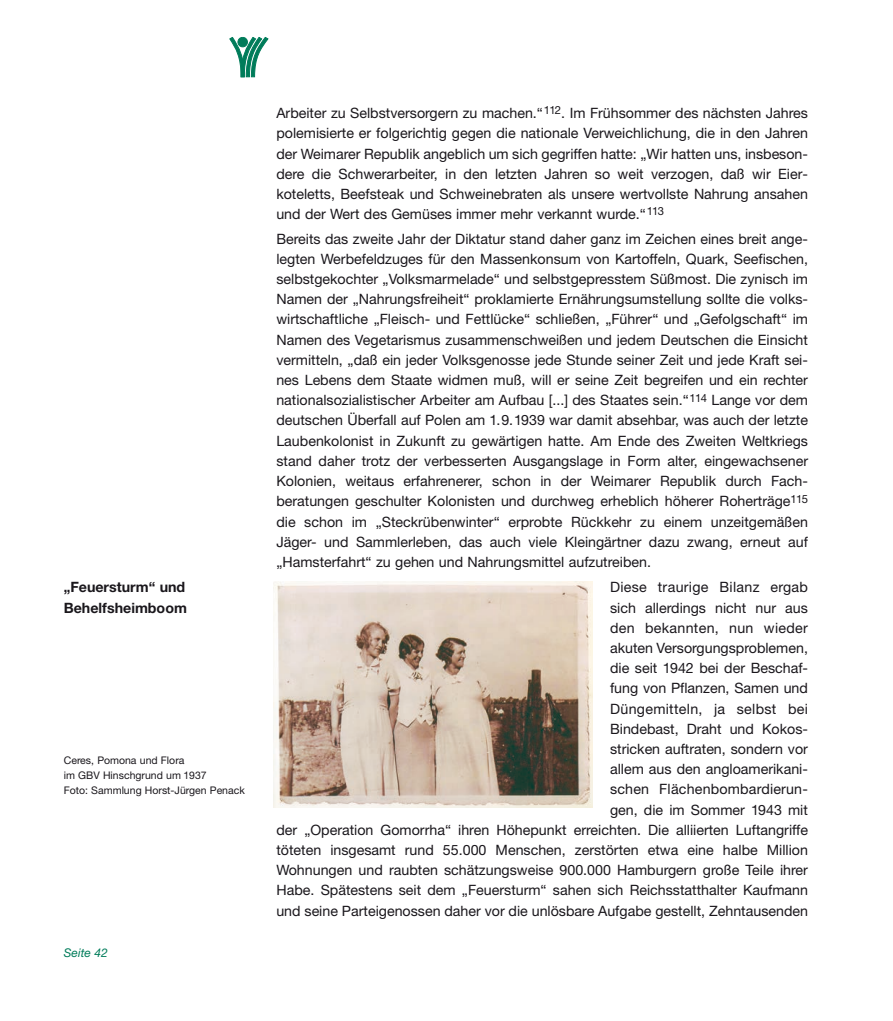
<style>
.page{position:relative;width:893px;height:1021px;background:#fff}
.page>*{position:absolute;margin:0;border:0;box-sizing:border-box;transform-origin:0 0}
.t1{font:14.25px/20.2px "Helvetica Neue";color:#1a171c;text-align:justify}
.t2{font:700 14.25px/20.2px "Helvetica Neue";color:#1a171c}
.t3{font:italic 12px "Helvetica Neue";color:#007c5a}
.t4{font:10.5px/14.9px "Helvetica Neue";color:#1a171c}
</style>
<div class="page">
<svg style="left:229px;top:37px;width:40px;height:41px"></svg>
<img style="left:273px;top:581px;width:319px;height:226px">
<p class="t2" style="left:64px;top:577px;width:125px">„Feuersturm“ und<br>Behelfsheimboom</p>
<p class="t4" style="left:64px;top:752px;width:183px">Ceres, Pomona und Flora<br>im GBV Hinschgrund um 1937<br>Foto: Sammlung Horst-Jürgen Penack</p>
<p class="t3" style="left:64px;top:945px;width:46px">Seite 42</p>
<p class="t1" style="left:276px;top:103px;width:533px">Arbeiter zu Selbstversorgern zu machen.“<sup>112</sup>. Im Frühsommer des nächsten Jahres polemisierte er folgerichtig gegen die nationale Verweichlichung, die in den Jahren der Weimarer Republik angeblich um sich gegriffen hatte: „Wir hatten uns, insbeson&shy;dere die Schwerarbeiter, in den letzten Jahren so weit verzogen, daß wir Eier - koteletts, Beefsteak und Schweinebraten als unsere wertvollste Nahrung ansahen und der Wert des Gemüses immer mehr verkannt wurde.“<sup>113</sup></p>
<p class="t1" style="left:276px;top:228px;width:533px">Bereits das zweite Jahr der Diktatur stand daher ganz im Zeichen eines breit ange&shy;legten Werbefeldzuges für den Massenkonsum von Kartoffeln, Quark, Seefischen, selbstgekochter „Volksmarmelade“ und selbstgepresstem Süßmost. Die zynisch im Namen der „Nahrungsfreiheit“ proklamierte Ernährungsumstellung sollte die volks&shy;wirtschaftliche „Fleisch- und Fettlücke“ schließen, „Führer“ und „Gefolgschaft“ im Namen des Vegetarismus zusammenschweißen und jedem Deutschen die Einsicht vermitteln, „daß ein jeder Volksgenosse jede Stunde seiner Zeit und jede Kraft sei&shy;nes Lebens dem Staate widmen muß, will er seine Zeit begreifen und ein rechter nationalsozialistischer Arbeiter am Aufbau [...] des Staates sein.“<sup>114</sup> Lange vor dem deutschen Überfall auf Polen am 1.9.1939 war damit absehbar, was auch der letzte Laubenkolonist in Zukunft zu gewärtigen hatte. Am Ende des Zweiten Weltkriegs stand daher trotz der verbesserten Ausgangslage in Form alter, eingewachsener Kolonien, weitaus erfahrenerer, schon in der Weimarer Republik durch Fach - beratungen geschulter Kolonisten und durchweg erheblich höherer Roherträge<sup>115 </sup>die schon im „Steckrübenwinter“ erprobte Rückkehr zu einem unzeitgemäßen Jäger- und Sammlerleben, das auch viele Kleingärtner dazu zwang, erneut auf „Hamsterfahrt“ zu gehen und Nahrungsmittel aufzutreiben.</p>
<p class="t1" style="left:276px;top:577px;width:533px;text-align:right">Diese traurige Bilanz ergab<br>sich allerdings nicht nur aus<br>den bekannten, nun wieder<br>akuten Versorgungsproblemen,<br>die seit 1942 bei der Beschaf -<br>fung von Pflanzen, Samen und<br>Düngemitteln, ja selbst bei<br>Bindebast, Draht und Kokos -<br>stricken auftraten, sondern vor<br>allem aus den angloamerikani-<br>schen Flächen bombardie run -<br>gen, die im Sommer 1943 mit<br>der „Operation Gomorrha“ ihren Höhepunkt erreichten. Die alliierten Luftangriffe töteten insgesamt rund 55.000 Menschen, zerstörten etwa eine halbe Million Wohnungen und raubten schätzungsweise 900.000 Hamburgern große Teile ihrer Habe. Spätestens seit dem „Feuersturm“ sahen sich Reichsstatthalter Kaufmann und seine Parteigenossen daher vor die unlösbare Aufgabe gestellt, Zehntausenden</p>
</div>
